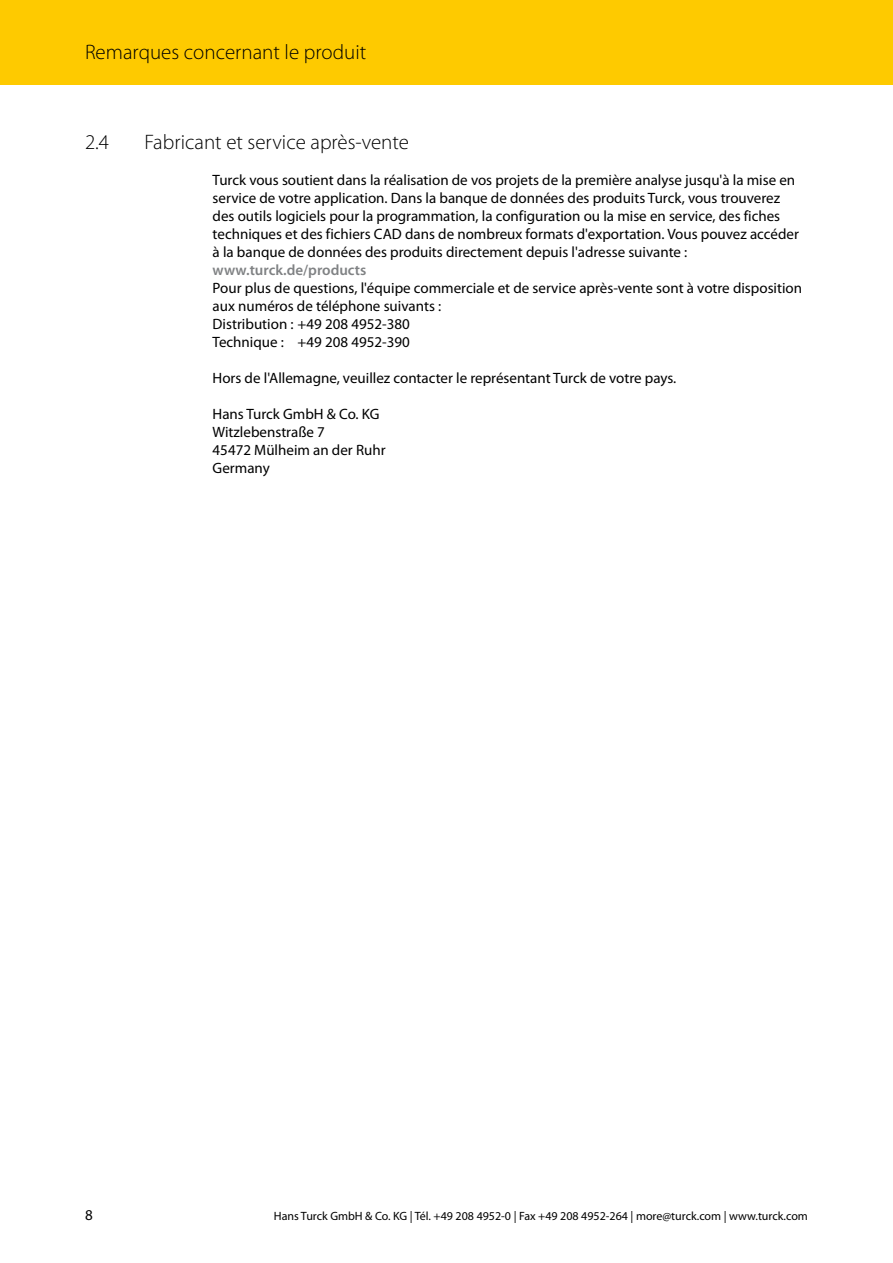
<style>
.page{position:relative;width:893px;height:1263px;background:#fff}
.page>*{position:absolute;margin:0;border:0;box-sizing:border-box;transform-origin:0 0}
.t1{font:300 21px "Myriad Pro";color:#000}
.t2{font:15px/18px "Myriad Pro";color:#000}
.t3{font:600 15px "Myriad Pro";color:#808284}
.t4{font:12px "Myriad Pro";color:#000}
</style>
<div class="page">
<div style="left:0;top:0;width:893px;height:85px;background:#feca00"></div>
<h1 class="t1" style="left:85px;top:40px;width:283px">Remarques concernant le produit</h1>
<h1 class="t1" style="left:85px;top:129px;width:26px">2.4</h1>
<h1 class="t1" style="left:145px;top:129px;width:266px">Fabricant et service après-vente</h1>
<p class="t2" style="left:213px;top:171px;width:588px">Turck vous soutient dans la réalisation de vos projets de la première analyse jusqu'à la mise en service de votre application. Dans la banque de données des produits Turck, vous trouverez des outils logiciels pour la programmation, la configuration ou la mise en service, des fiches techniques et des fichiers CAD dans de nombreux formats d'exportation. Vous pouvez accéder à la banque de données des produits directement depuis l'adresse suivante :</p>
<p class="t3" style="left:213px;top:260px;width:155px">www.turck.de/products</p>
<p class="t2" style="left:213px;top:279px;width:591px">Pour plus de questions, l'équipe commerciale et de service après-vente sont à votre disposition aux numéros de téléphone suivants :<br>Distribution : +49 208 4952-380<br>Technique : +49 208 4952-390</p>
<p class="t2" style="left:213px;top:369px;width:465px">Hors de l'Allemagne, veuillez contacter le représentant Turck de votre pays.</p>
<p class="t2" style="left:213px;top:405px;width:174px">Hans Turck GmbH &amp; Co. KG<br>Witzlebenstraße 7<br>45472 Mülheim an der Ruhr<br>Germany</p>
<p class="t2" style="left:85px;top:1206px;width:9px">8</p>
<p class="t4" style="left:274px;top:1209px;width:536px">Hans Turck GmbH &amp; Co. KG | Tél. +49 208 4952-0 | Fax +49 208 4952-264 | more@turck.com | www.turck.com</p>
</div>
